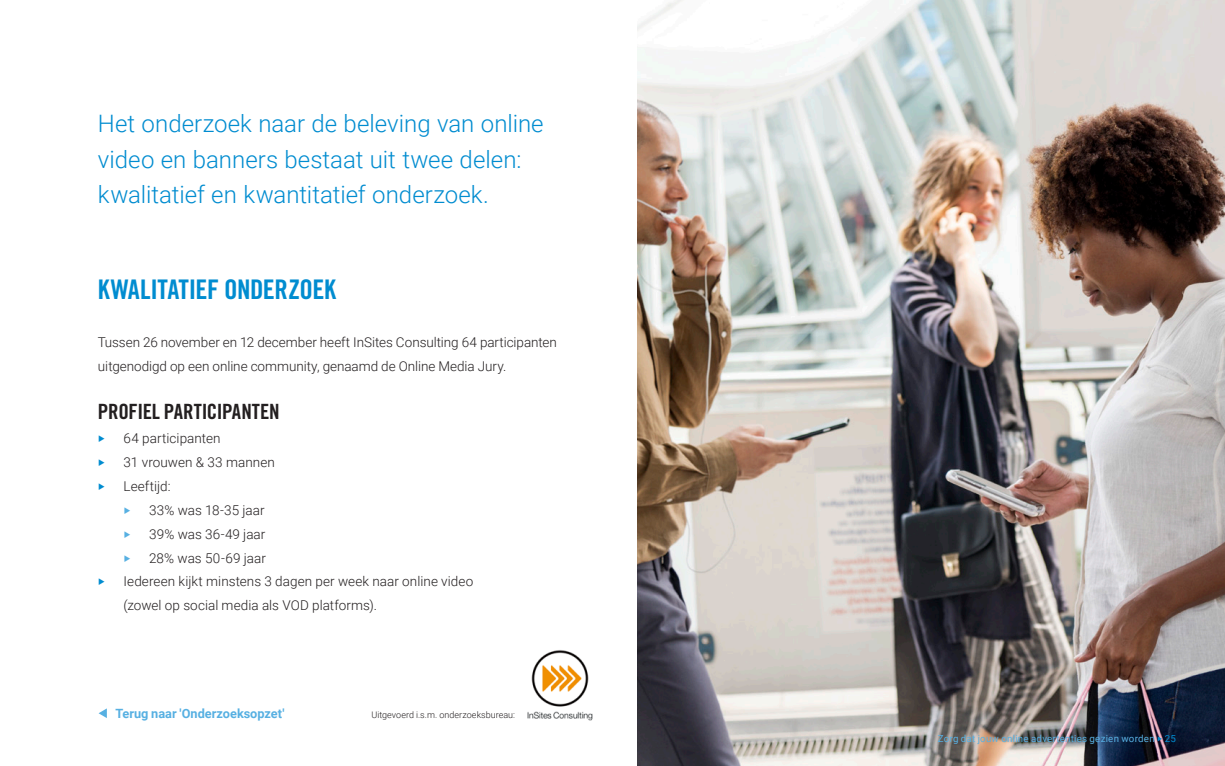
<style>
.page{position:relative;width:1225px;height:766px;background:#fff}
.page>*{position:absolute;margin:0;border:0;box-sizing:border-box;transform-origin:0 0}
.Subkoptekst_Blauw{font:27px "Trade Gothic LT Std Bd Cn 20";letter-spacing:-.015em;color:#008cd0}
.Inleiding_Blauw{font:300 24px/35.8px "Roboto";color:#008cd0}
.Tussenkop_Zwart{font:21px "Trade Gothic LT Std Bd Cn 20";letter-spacing:-.015em;color:#231f20}
.Broodtekst{font:300 13.5px/23.9px "Roboto";color:#231f20}
.t1{font:13.5px "Roboto";color:#008cd0}
.t2{font:13.5px "Roboto";color:#57b0e2}
.Voorwaarden__Opsommi{font:700 12.75px "Roboto";color:#57b0e2}
.t3{font:9.75px "Roboto";letter-spacing:.02em;color:#57b0e2}
.Voorwaarden__Opsommi-2{font:300 9px "Roboto";letter-spacing:.005em;color:#231f20}
.s1{color:#008cd0}
</style>
<div class="page">
<img style="left:637px;top:0;width:588px;height:765px">
<svg style="left:99px;top:708px;width:8px;height:10px"></svg>
<img style="left:527px;top:650px;width:66px;height:71px">
<p class="Inleiding_Blauw" style="left:98px;top:104px;width:447px">Het onderzoek naar de beleving van online video en banners bestaat uit twee delen:</p>
<p class="Inleiding_Blauw" style="left:98px;top:176px;width:392px">kwalitatief en kwantitatief onderzoek.</p>
<p class="Subkoptekst_Blauw" style="left:98px;top:273px;width:240px">KWALITATIEF ONDERZOEK</p>
<p class="Broodtekst" style="left:98px;top:330px;width:460px">Tussen 26 november en 12 december heeft InSites Consulting 64 participanten uitgenodigd op een online community, genaamd de Online Media Jury.</p>
<p class="Tussenkop_Zwart" style="left:98px;top:398px;width:183px">PROFIEL PARTICIPANTEN</p>
<p class="t1" style="left:98px;top:428px;width:9px">‣</p>
<p class="Broodtekst" style="left:123px;top:425px;width:99px">64 participanten</p>
<p class="t1" style="left:98px;top:452px;width:9px">‣</p>
<p class="Broodtekst" style="left:123px;top:449px;width:153px">31 vrouwen &amp; 33 mannen</p>
<p class="t1" style="left:98px;top:476px;width:9px">‣</p>
<p class="Broodtekst" style="left:123px;top:473px;width:49px">Leeftijd:</p>
<p class="t2" style="left:123px;top:500px;width:9px">‣</p>
<p class="Broodtekst" style="left:149px;top:497px;width:117px">33% was 18-35 jaar</p>
<p class="t2" style="left:123px;top:524px;width:9px">‣</p>
<p class="Broodtekst" style="left:149px;top:521px;width:118px">39% was 36-49 jaar</p>
<p class="t2" style="left:123px;top:548px;width:9px">‣</p>
<p class="Broodtekst" style="left:149px;top:545px;width:118px">28% was 50-69 jaar</p>
<p class="t1" style="left:98px;top:572px;width:9px">‣</p>
<p class="Broodtekst" style="left:123px;top:569px;width:351px">Iedereen kijkt minstens 3 dagen per week naar online video (zowel op social media als VOD platforms).</p>
<p class="Voorwaarden__Opsommi" style="left:116px;top:704px;width:170px">Terug naar 'Onderzoeksopzet'</p>
<p class="Voorwaarden__Opsommi-2" style="left:371px;top:708px;width:145px">Uitgevoerd i.s.m. onderzoeksbureau:</p>
<p class="t3" style="left:937px;top:731px;width:240px">Zorg dat jouw online advertenties gezien worden <span class="s1">‣ 25</span></p>
</div>
